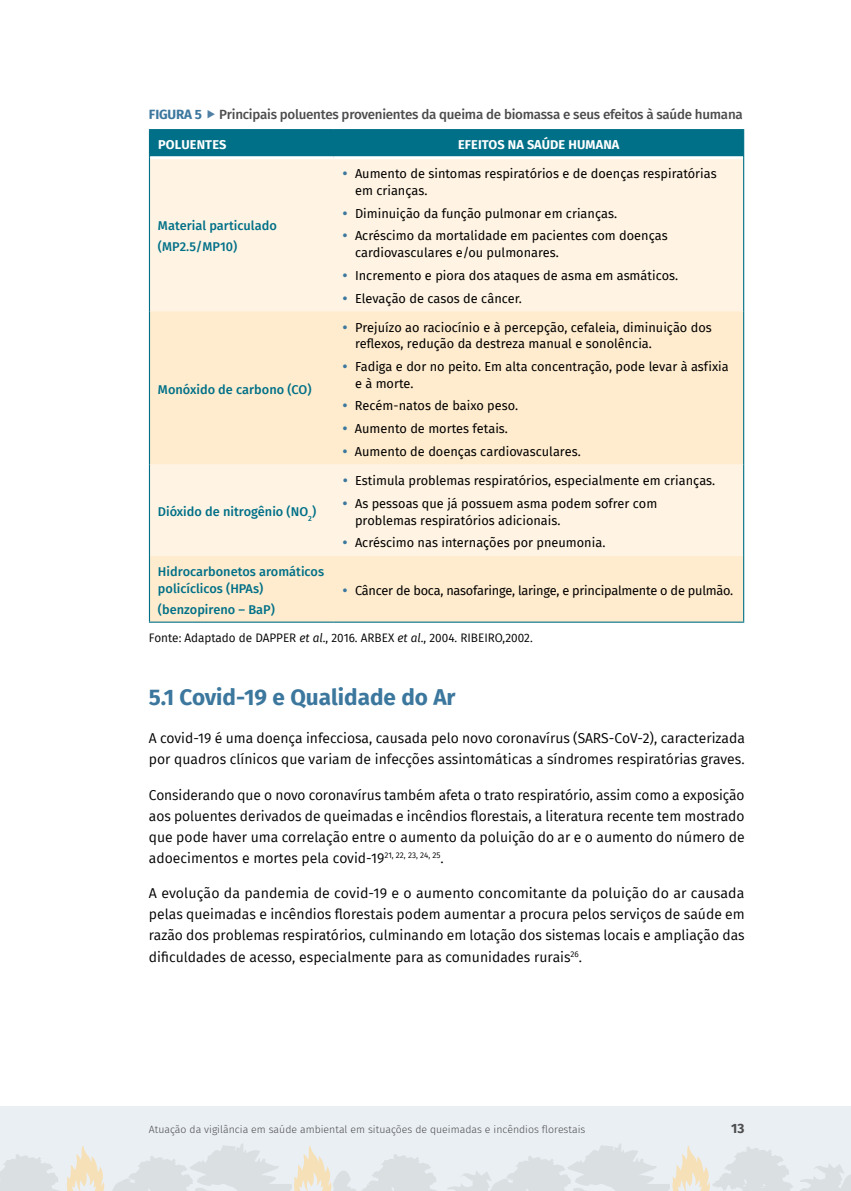
<style>
.page{position:relative;width:851px;height:1191px;background:#fff}
.page>*{position:absolute;margin:0;border:0;box-sizing:border-box;transform-origin:0 0}
.t1{font:700 22.5px "Fira Sans";color:#3c779e}
.t2{font:13.95px/21px "Fira Sans";color:#000;text-align:justify}
.t3{font:700 13.5px "Fira Sans";color:#4d4d4f}
.t4{font:500 13.35px "Fira Sans";letter-spacing:-.02em;color:#4d4d4f}
.t5{font:700 13.35px "Fira Sans";letter-spacing:-.01em;color:#3c779e}
.t6{font:12.75px/22.8px "Fira Sans";color:#000}
.t7{font:500 12.75px/20.7px "Fira Sans";color:#007088}
.t8{font:12.75px "Fira Sans";letter-spacing:-.02em;color:#000}
.t9{font:700 12.75px "Fira Sans";letter-spacing:.01em;color:#fff}
.t10{font:12px "Fira Sans";color:#000}
.t11{font:300 10.5px "Fira Sans";color:#4d4d4f}
.s1{font-style:italic}
</style>
<div class="page">
<div style="left:0;top:1106px;width:850px;height:85px;background:#eaeff3"></div>
<svg style="left:0;top:1143px;width:850px;height:48px"></svg>
<div style="left:150px;top:159px;width:593px;height:152px;background:#fff4e3"></div>
<div style="left:150px;top:311px;width:593px;height:310px;background:#ffecce"></div>
<div style="left:150px;top:465px;width:593px;height:91px;background:#fff4e3"></div>
<hr style="left:149px;top:129px;width:185px;height:1px;background:#007088">
<hr style="left:334px;top:129px;width:410px;height:1px;background:#007088">
<svg style="left:149px;top:130px;width:595px;height:28px;background:#10798f"></svg>
<hr style="left:149px;top:158px;width:1px;height:153px;background:#007088">
<hr style="left:743px;top:158px;width:1px;height:153px;background:#007088">
<hr style="left:149px;top:311px;width:1px;height:154px;background:#007088">
<hr style="left:743px;top:311px;width:1px;height:154px;background:#007088">
<hr style="left:149px;top:465px;width:1px;height:91px;background:#007088">
<hr style="left:743px;top:465px;width:1px;height:91px;background:#007088">
<hr style="left:149px;top:556px;width:1px;height:65px;background:#007088">
<hr style="left:743px;top:556px;width:1px;height:65px;background:#007088">
<hr style="left:149px;top:621px;width:185px;height:1px;background:#007088">
<hr style="left:334px;top:621px;width:410px;height:1px;background:#007088">
<svg style="left:343px;top:172px;width:4px;height:3px"></svg>
<svg style="left:343px;top:211px;width:4px;height:4px"></svg>
<svg style="left:343px;top:234px;width:4px;height:4px"></svg>
<svg style="left:343px;top:273px;width:4px;height:4px"></svg>
<svg style="left:343px;top:296px;width:4px;height:4px"></svg>
<svg style="left:343px;top:325px;width:4px;height:4px"></svg>
<svg style="left:343px;top:364px;width:4px;height:4px"></svg>
<svg style="left:343px;top:404px;width:4px;height:3px"></svg>
<svg style="left:343px;top:427px;width:4px;height:3px"></svg>
<svg style="left:343px;top:449px;width:4px;height:4px"></svg>
<svg style="left:343px;top:478px;width:4px;height:4px"></svg>
<svg style="left:343px;top:501px;width:4px;height:4px"></svg>
<svg style="left:343px;top:541px;width:4px;height:3px"></svg>
<svg style="left:343px;top:588px;width:4px;height:4px"></svg>
<p class="t5" style="left:149px;top:103px;width:55px">FIGURA 5</p>
<p class="t4" style="left:219px;top:103px;width:525px">Principais poluentes provenientes da queima de biomassa e seus efeitos à saúde humana</p>
<p class="t9" style="left:158px;top:134px;width:70px">POLUENTES</p>
<p class="t9" style="left:458px;top:134px;width:163px">EFEITOS NA SAÚDE HUMANA</p>
<p class="t7" style="left:158px;top:215px;width:120px">Material particulado (MP2.5/MP10)</p>
<p class="t7" style="left:158px;top:378px;width:155px">Monóxido de carbono (CO)</p>
<p class="t7" style="left:158px;top:501px;width:160px">Dióxido de nitrogênio (NO<sub>2</sub>)</p>
<p class="t6" style="left:355px;top:165px;width:363px;line-height:16.5px">Aumento de sintomas respiratórios e de doenças respiratórias em crianças.</p>
<p class="t6" style="left:355px;top:201px;width:314px">Diminuição da função pulmonar em crianças.<br>Acréscimo da mortalidade em pacientes com doenças</p>
<p class="t6" style="left:355px;top:241px;width:324px">cardiovasculares e/ou pulmonares.<br>Incremento e piora dos ataques de asma em asmáticos.<br>Elevação de casos de câncer.</p>
<p class="t6" style="left:355px;top:318px;width:358px;line-height:16.5px">Prejuízo ao raciocínio e à percepção, cefaleia, diminuição dos reflexos, redução da destreza manual e sonolência.</p>
<p class="t6" style="left:355px;top:358px;width:375px;line-height:16.5px">Fadiga e dor no peito. Em alta concentração, pode levar à asfixia e à morte.</p>
<p class="t6" style="left:355px;top:394px;width:227px">Recém-natos de baixo peso.<br>Aumento de mortes fetais.<br>Aumento de doenças cardiovasculares.</p>
<p class="t6" style="left:355px;top:469px;width:361px">Estimula problemas respiratórios, especialmente em crianças.<br>As pessoas que já possuem asma podem sofrer com</p>
<p class="t6" style="left:355px;top:508px;width:252px">problemas respiratórios adicionais.<br>Acréscimo nas internações por pneumonia.</p>
<p class="t7" style="left:158px;top:563px;width:168px;line-height:16.5px">Hidrocarbonetos aromáticos policíclicos (HPAs)</p>
<p class="t7" style="left:158px;top:598px;width:118px">(benzopireno – BaP)</p>
<p class="t8" style="left:355px;top:581px;width:380px">Câncer de boca, nasofaringe, laringe, e principalmente o de pulmão.</p>
<p class="t10" style="left:149px;top:628px;width:385px">Fonte: Adaptado de DAPPER <span class="s1">et al</span>., 2016. ARBEX <span class="s1">et al</span>., 2004. RIBEIRO,2002.</p>
<h1 class="t1" style="left:149px;top:678px;width:308px">5.1 Covid-19 e Qualidade do Ar</h1>
<p class="t2" style="left:149px;top:727px;width:597px">A covid-19 é uma doença infecciosa, causada pelo novo coronavírus (SARS-CoV-2), caracterizada por quadros clínicos que variam de infecções assintomáticas a síndromes respiratórias graves.</p>
<p class="t2" style="left:149px;top:784px;width:597px">Considerando que o novo coronavírus também afeta o trato respiratório, assim como a exposição aos poluentes derivados de queimadas e incêndios florestais, a literatura recente tem mostrado que pode haver uma correlação entre o aumento da poluição do ar e o aumento do número de adoecimentos e mortes pela covid-19<sup>21,</sup> <sup>22,</sup> <sup>23,</sup> <sup>24,</sup> <sup>25</sup>.</p>
<p class="t2" style="left:149px;top:882px;width:597px">A evolução da pandemia de covid-19 e o aumento concomitante da poluição do ar causada pelas queimadas e incêndios florestais podem aumentar a procura pelos serviços de saúde em razão dos problemas respiratórios, culminando em lotação dos sistemas locais e ampliação das dificuldades de acesso, especialmente para as comunidades rurais<sup>26</sup>.</p>
<p class="t11" style="left:149px;top:1121px;width:438px">Atuação da vigilância em saúde ambiental em situações de queimadas e incêndios florestais</p>
<p class="t3" style="left:731px;top:1116px;width:15px">13</p>
</div>
